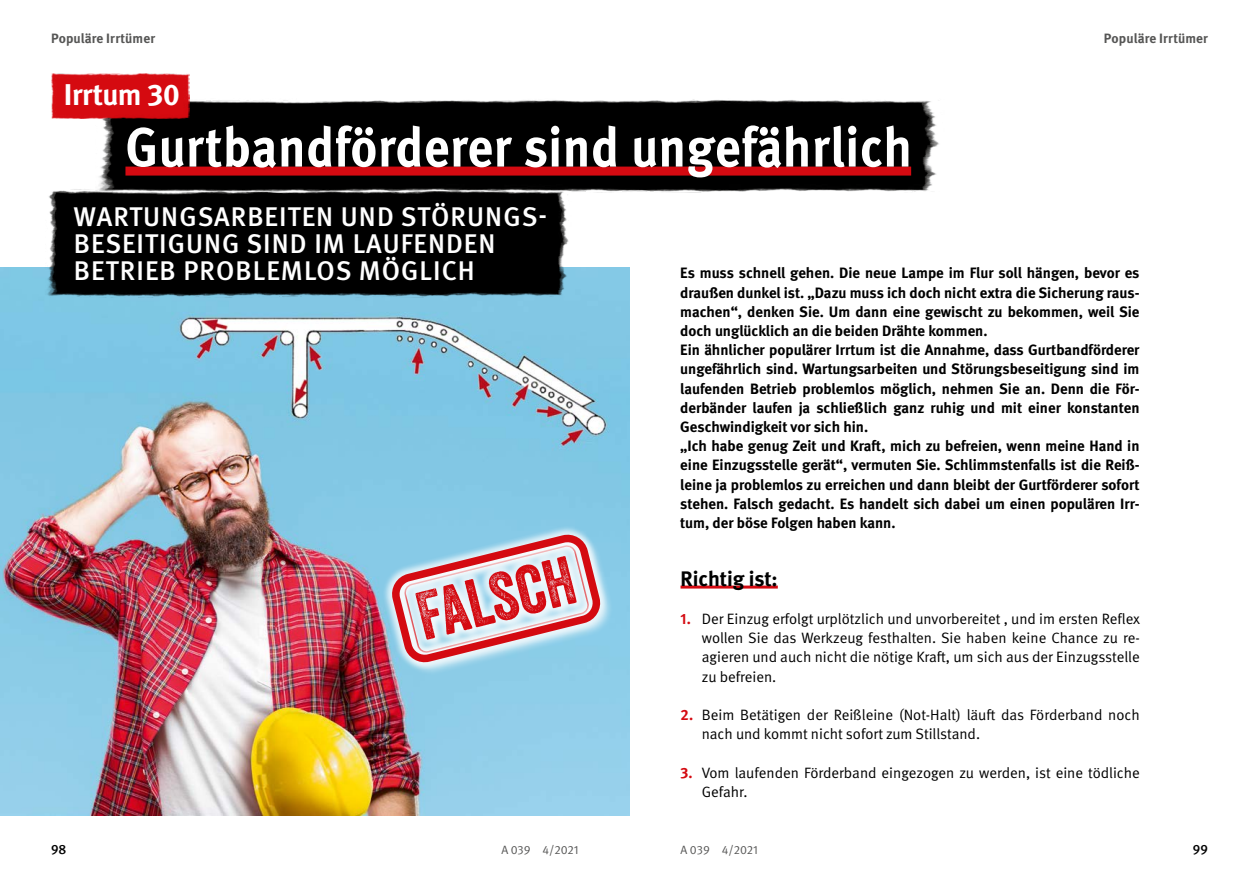
<style>
.page{position:relative;width:1259px;height:893px;background:#fff}
.page>*{position:absolute;margin:0;border:0;box-sizing:border-box;transform-origin:0 0}
.Inhalt_Fliesstext_P{font:66.15px "Veneer Two";color:#d40a11}
._01_Überschriften_Headline_mit_rotem_Unte{font:700 55.5px "DGUV Meta";letter-spacing:.015em;color:#fff;scale:.91 1}
._01_Überschriften_Headline_20_pt_weiss_H1{font:700 30px "DGUV Meta";letter-spacing:-.01em;color:#fff}
._01_Überschriften_Überschrift_2_H1{font:500 27px/27px "DGUV Meta";letter-spacing:.04em;color:#fff}
._01_Überschriften_Richtig_ist_H3{font:700 21px "DGUV Meta";color:#000}
.Inhalt_Fliesstext_P-2{font:700 15px/19.2px "DGUV Meta";color:#000;text-align:justify}
.t1{font:15px/19.2px "DGUV Meta";color:#000}
.t2{font:700 13.5px "DGUV Meta";letter-spacing:.005em;color:#565655}
.t3{font:500 13.5px "DGUV Meta";color:#000}
.t4{font:12px "DGUV Meta";color:#565655}
.s1{font-weight:700;color:#d40a11}
</style>
<div class="page">
<img style="left:0;top:268px;width:629px;height:548px">
<img style="left:45px;top:189px;width:527px;height:109px">
<img style="left:95px;top:99px;width:844px;height:94px">
<img style="left:51px;top:74px;width:139px;height:44px">
<div style="left:125px;top:167px;width:786px;height:9px;background:#d40a11"></div>
<hr style="left:680px;top:586px;width:98px;height:3px;background:#d40a11">
<svg style="left:376px;top:519px;width:240px;height:159px"></svg>
<p class="t2" style="left:51px;top:31px;width:105px">Populäre Irrtümer</p>
<p class="t2" style="left:1104px;top:31px;width:105px">Populäre Irrtümer</p>
<h1 class="_01_Überschriften_Headline_20_pt_weiss_H1" style="left:64px;top:77px;width:117px">Irrtum 30</h1>
<h1 class="_01_Überschriften_Headline_mit_rotem_Unte" style="left:125px;top:114px;width:865px">Gurtbandförderer sind ungefährlich</h1>
<h1 class="_01_Überschriften_Überschrift_2_H1" style="left:74px;top:204px;width:475px">WARTUNGSARBEITEN UND STÖRUNGS-<br>BESEITIGUNG SIND IM LAUFENDEN<br>BETRIEB PROBLEMLOS MÖGLICH</h1>
<p class="Inhalt_Fliesstext_P-2" style="left:680px;top:264px;width:461px">Es muss schnell gehen. Die neue Lampe im Flur soll hängen, bevor es draußen dunkel ist. „Dazu muss ich doch nicht extra die Sicherung raus&shy;machen“, denken Sie. Um dann eine gewischt zu bekommen, weil Sie doch unglücklich an die beiden Drähte kommen.</p>
<p class="Inhalt_Fliesstext_P-2" style="left:680px;top:341px;width:461px">Ein ähnlicher populärer Irrtum ist die Annahme, dass Gurtbandförderer ungefährlich sind. Wartungsarbeiten und Störungsbeseitigung sind im laufenden Betrieb problemlos möglich, nehmen Sie an. Denn die För&shy;derbänder laufen ja schließlich ganz ruhig und mit einer konstanten Geschwindigkeit vor sich hin.</p>
<p class="Inhalt_Fliesstext_P-2" style="left:680px;top:437px;width:461px">„Ich habe genug Zeit und Kraft, mich zu befreien, wenn meine Hand in eine Einzugsstelle gerät“, vermuten Sie. Schlimmstenfalls ist die Reiß&shy;leine ja problemlos zu erreichen und dann bleibt der Gurtförderer sofort stehen. Falsch gedacht. Es handelt sich dabei um einen populären Irr&shy;tum, der böse Folgen haben kann.</p>
<h2 class="_01_Überschriften_Richtig_ist_H3" style="left:680px;top:566px;width:99px">Richtig ist:</h2>
<p class="t1" style="left:702px;top:609px;width:440px;text-align:justify;text-indent:-21px"><span class="s1">1.</span> Der Einzug erfolgt urplötzlich und unvorbereitet , und im ersten Reflex wollen Sie das Werkzeug festhalten. Sie haben keine Chance zu re&shy;agieren und auch nicht die nötige Kraft, um sich aus der Einzugsstelle zu befreien.</p>
<p class="t1" style="left:702px;top:705px;width:439px;text-indent:-21px"><span class="s1">2.</span> Beim Betätigen der Reißleine (Not-Halt) läuft das Förderband noch nach und kommt nicht sofort zum Stillstand.</p>
<p class="t1" style="left:702px;top:763px;width:439px;text-indent:-21px"><span class="s1">3.</span> Vom laufenden Förderband eingezogen zu werden, ist eine tödliche<br>Gefahr.</p>
<p class="Inhalt_Fliesstext_P" style="left:408px;top:578px;width:162px;rotate:-14deg">Falsch</p>
<p class="t3" style="left:51px;top:842px;width:17px">98</p>
<p class="t3" style="left:1192px;top:842px;width:17px">99</p>
<p class="t4" style="left:501px;top:843px;width:79px">A 039 4/2021</p>
<p class="t4" style="left:680px;top:843px;width:79px">A 039 4/2021</p>
</div>
